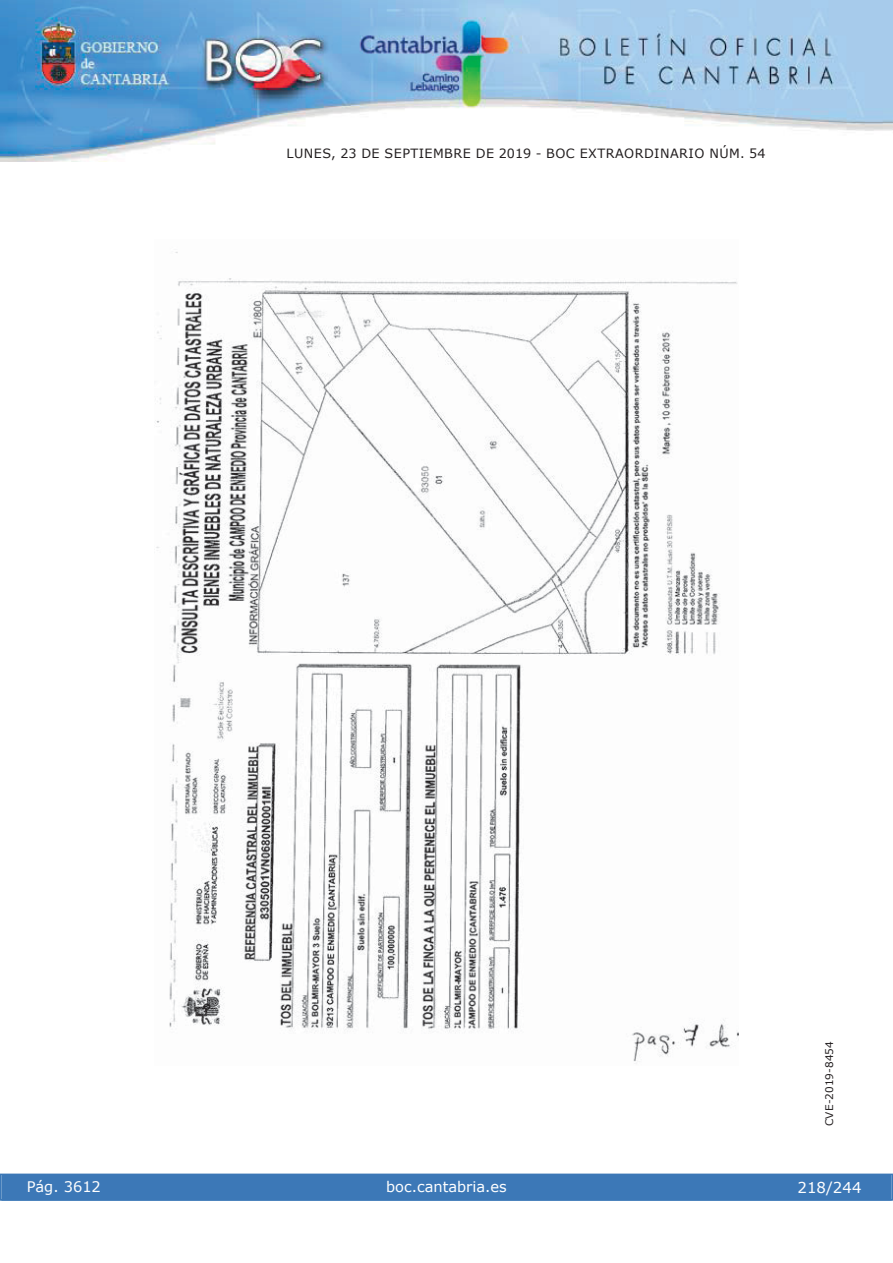
<style>
.page{position:relative;width:893px;height:1263px;background:#fff}
.page>*{position:absolute;margin:0;border:0;box-sizing:border-box;transform-origin:0 0}
.t1{font:15px "Verdana";color:#fff}
.t2{font:14.55px "Verdana";color:#fff}
.t3{font:12.75px "Verdana";letter-spacing:.035em;color:#231f20}
.t4{font:10.5px "Verdana";color:#231f20}
</style>
<div class="page">
<img style="left:0;top:0;width:893px;height:161px">
<div style="left:1px;top:1174px;width:890px;height:27px;background:#3c78b7"></div>
<div style="left:0;top:1174px;width:893px;height:27px;border:1px solid #3c78b7"></div>
<img style="left:155px;top:252px;width:583px;height:812px">
<p class="t3" style="left:287px;top:145px;width:480px">LUNES, 23 DE SEPTIEMBRE DE 2019 - BOC EXTRAORDINARIO NÚM. 54</p>
<p class="t2" style="left:27px;top:1177px;width:76px">Pág. 3612</p>
<p class="t2" style="left:386px;top:1178px;width:122px">boc.cantabria.es</p>
<p class="t4" style="left:823px;top:1126px;width:87px;rotate:-90deg">CVE-2019-8454</p>
<p class="t1" style="left:797px;top:1178px;width:66px">218/244</p>
</div>
